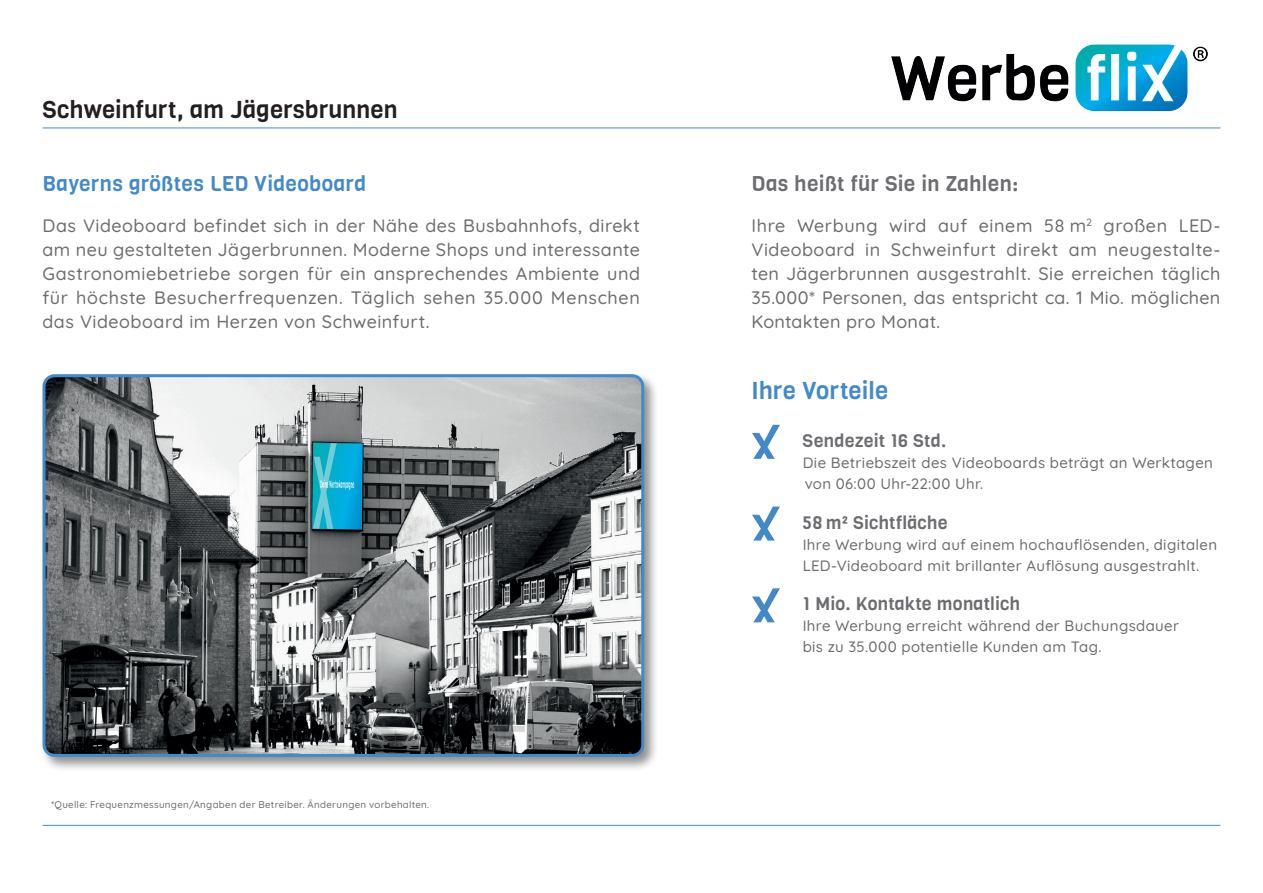
<style>
.page{position:relative;width:1263px;height:893px;background:#fff}
.page>*{position:absolute;margin:0;border:0;box-sizing:border-box;transform-origin:0 0}
.t1{font:24px "Viga";letter-spacing:.01em;color:#231f20}
.t2{font:24px "Viga";letter-spacing:.005em;color:#428ac9}
.t3{font:21px "Viga";letter-spacing:.02em;color:#428ac9}
.t4{font:21px "Viga";letter-spacing:.015em;color:#6c6d70}
.t5{font:500 18px/24px "Quicksand";letter-spacing:.02em;color:#6c6d70;text-align:justify}
.t6{font:18px "Viga";letter-spacing:.01em;color:#6c6d70}
.t7{font:500 15px/21px "Quicksand";letter-spacing:.025em;color:#6c6d70}
.t8{font:500 9.75px "Quicksand";letter-spacing:.03em;color:#6c6d70}
</style>
<div class="page">
<div style="left:40px;top:371px;width:619px;height:401px;background:#231f20;opacity:.5"></div>
<img style="left:44px;top:376px;width:599px;height:379px">
<div style="left:43px;top:374px;width:601px;height:383px;border:3px solid #428ac9;border-radius:11px"></div>
<hr style="left:43px;top:825px;width:1177px;height:1px;background:#428ac9">
<hr style="left:43px;top:128px;width:1177px;height:1px;background:#428ac9">
<img style="left:879px;top:44px;width:341px;height:84px">
<svg style="left:752px;top:425px;width:28px;height:34px"></svg>
<svg style="left:752px;top:507px;width:28px;height:34px"></svg>
<svg style="left:752px;top:588px;width:28px;height:34px"></svg>
<h1 class="t1" style="left:43px;top:94px;width:357px">Schweinfurt, am Jägersbrunnen</h1>
<p class="t3" style="left:43px;top:170px;width:325px">Bayerns größtes LED Videoboard</p>
<p class="t5" style="left:42px;top:212px;width:599px">Das Videoboard befindet sich in der Nähe des Busbahnhofs, direkt am neu gestalteten Jägerbrunnen. Moderne Shops und interessante Gastronomiebetriebe sorgen für ein ansprechendes Ambiente und für höchste Besucherfrequenzen. Täglich sehen 35.000 Menschen das Videoboard im Herzen von Schweinfurt.</p>
<p class="t8" style="left:51px;top:797px;width:380px">*Quelle: Frequenzmessungen/Angaben der Betreiber. Änderungen vorbehalten.</p>
<p class="t4" style="left:752px;top:170px;width:268px">Das heißt für Sie in Zahlen:</p>
<p class="t5" style="left:752px;top:212px;width:470px">Ihre Werbung wird auf einem 58 m<sup>2</sup> großen LED-Videoboard in Schweinfurt direkt am neugestalte&shy;ten Jägerbrunnen ausgestrahlt. Sie erreichen täglich 35.000* Personen, das entspricht ca. 1 Mio. möglichen Kontakten pro Monat.</p>
<h1 class="t2" style="left:752px;top:374px;width:138px">Ihre Vorteile</h1>
<p class="t6" style="left:803px;top:429px;width:145px">Sendezeit 16 Std.</p>
<p class="t7" style="left:803px;top:450px;width:412px">Die Betriebszeit des Videoboards beträgt an Werktagen von 06:00 Uhr-22:00 Uhr.</p>
<p class="t6" style="left:803px;top:510px;width:146px">58 m² Sichtfläche</p>
<p class="t7" style="left:803px;top:532px;width:416px">Ihre Werbung wird auf einem hochauflösenden, digitalen<br>LED-Videoboard mit brillanter Auflösung ausgestrahlt.</p>
<p class="t6" style="left:803px;top:592px;width:219px">1 Mio. Kontakte monatlich</p>
<p class="t7" style="left:803px;top:614px;width:378px">Ihre Werbung erreicht während der Buchungsdauer bis zu 35.000 potentielle Kunden am Tag.</p>
</div>
